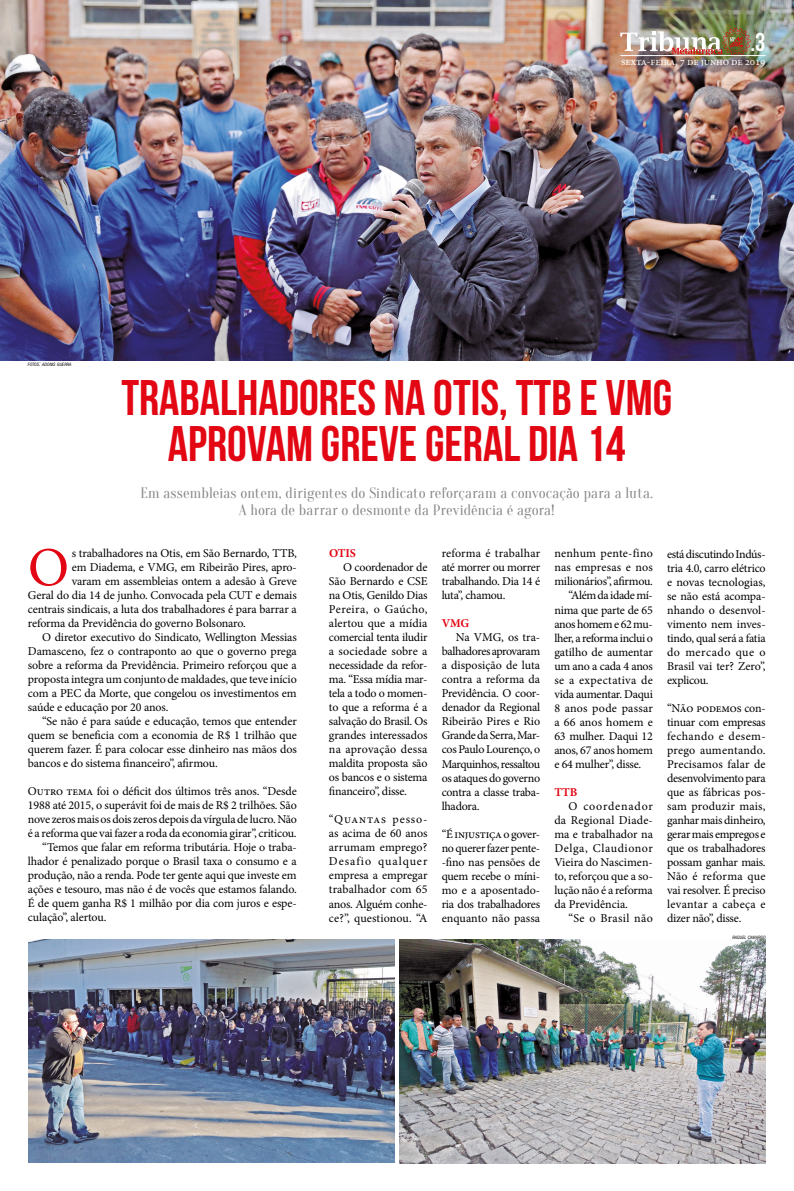
<style>
.page{position:relative;width:794px;height:1191px;background:#fff}
.page>*{position:absolute;margin:0;border:0;box-sizing:border-box;transform-origin:0 0}
.t1{font:55.1px "Minion Pro";color:#e30613}
.t2{font:49.9px/45.8px "Bebas Neue";color:#e30613;text-align:center}
.t3{font:25.8px "Bebas Neue";color:#fff}
.t4{font:14.9px/17px "Oranienbaum";letter-spacing:.005em;color:#878787;text-align:center}
.t5{font:12px/14px "Minion Pro";letter-spacing:-.01em;color:#000;text-align:justify}
.t6{font:700 12px "Minion Pro";letter-spacing:-.01em;color:#e30613}
.t7{font:11px "Minion Pro";letter-spacing:-.02em;color:#fff}
.t8{font:italic condensed 4.4px "Swiss 721 BT";color:#000}
.s1{font-size:6.2px}
</style>
<div class="page">
<img style="left:0;top:0;width:794px;height:360px">
<img style="left:620px;top:28px;width:130px;height:27px">
<hr style="left:620px;top:55px;width:145px;height:1px;background:#fff">
<img style="left:400px;top:939px;width:365px;height:224px">
<img style="left:28px;top:939px;width:366px;height:223px">
<h3 class="t3" style="left:750px;top:28px;width:17px">.3</h3>
<p class="t7" style="left:621px;top:54px;width:146px">sexta-feira, 7 de junho de 2019</p>
<p class="t8" style="left:28px;top:362px;width:45px">FOTOS<span class="s1">:</span> ADONIS GUERRA</p>
<h2 class="t2" style="left:121px;top:374px;width:552px">TRABALHADORES NA OTIS, TTB E VMG<br>APROVAM GREVE GERAL DIA 14</h2>
<p class="t4" style="left:140px;top:485px;width:514px">Em assembleias ontem, dirigentes do Sindicato reforçaram a convocação para a luta.<br>A hora de barrar o desmonte da Previdência é agora!</p>
<h1 class="t1" style="left:28px;top:530px;width:43px">O</h1>
<p class="t5" style="left:72px;top:546px;width:226px">s trabalhadores na Otis, em São Bernardo, TTB,</p>
<p class="t5" style="left:72px;top:560px;width:226px">em Diadema, e VMG, em Ribeirão Pires, apro-</p>
<p class="t5" style="left:72px;top:574px;width:226px">varam em assembleias ontem a adesão à Greve</p>
<p class="t5" style="left:28px;top:588px;width:270px">Geral do dia 14 de junho. Convocada pela CUT e demais</p>
<p class="t5" style="left:28px;top:602px;width:270px">centrais sindicais, a luta dos trabalhadores é para barrar a</p>
<p class="t5" style="left:28px;top:616px;width:219px">reforma da Previdência do governo Bolsonaro.</p>
<p class="t5" style="left:42px;top:630px;width:256px">O diretor executivo do Sindicato, Wellington Messias</p>
<p class="t5" style="left:28px;top:644px;width:270px">Damasceno, fez o contraponto ao que o governo prega</p>
<p class="t5" style="left:28px;top:658px;width:270px">sobre a reforma da Previdência. Primeiro reforçou que a</p>
<p class="t5" style="left:28px;top:672px;width:270px">proposta integra um conjunto de maldades, que teve início</p>
<p class="t5" style="left:28px;top:686px;width:270px">com a PEC da Morte, que congelou os investimentos em</p>
<p class="t5" style="left:28px;top:700px;width:142px">saúde e educação por 20 anos.</p>
<p class="t5" style="left:42px;top:714px;width:256px">“Se não é para saúde e educação, temos que entender</p>
<p class="t5" style="left:28px;top:728px;width:270px">quem se beneficia com a economia de R$ 1 trilhão que</p>
<p class="t5" style="left:28px;top:742px;width:270px">querem fazer. É para colocar esse dinheiro nas mãos dos</p>
<p class="t5" style="left:28px;top:756px;width:191px">bancos e do sistema financeiro”, afirmou.</p>
<p class="t5" style="left:28px;top:784px;width:270px">Outro tema foi o déficit dos últimos três anos. “Desde</p>
<p class="t5" style="left:28px;top:798px;width:270px">1988 até 2015, o superávit foi de mais de R$ 2 trilhões. São</p>
<p class="t5" style="left:28px;top:812px;width:270px">nove zeros mais os dois zeros depois da vírgula de lucro. Não</p>
<p class="t5" style="left:28px;top:826px;width:270px">é a reforma que vai fazer a roda da economia girar”, criticou.</p>
<p class="t5" style="left:42px;top:840px;width:256px">“Temos que falar em reforma tributária. Hoje o traba-</p>
<p class="t5" style="left:28px;top:854px;width:270px">lhador é penalizado porque o Brasil taxa o consumo e a</p>
<p class="t5" style="left:28px;top:868px;width:270px">produção, não a renda. Pode ter gente aqui que investe em</p>
<p class="t5" style="left:28px;top:882px;width:270px">ações e tesouro, mas não é de vocês que estamos falando.</p>
<p class="t5" style="left:28px;top:896px;width:270px">É de quem ganha R$ 1 milhão por dia com juros e espe-</p>
<p class="t5" style="left:28px;top:910px;width:80px">culação”, alertou.</p>
<p class="t6" style="left:329px;top:545px;width:28px">OTIS</p>
<p class="t5" style="left:329px;top:560px;width:100px;text-indent:14px">O coordenador de São Bernardo e CSE na Otis, Genildo Dias Pereira, o Gaúcho, alertou que a mídia comercial tenta iludir a sociedade sobre a necessidade da refor&shy;ma. “Essa mídia mar&shy;tela a todo o momen&shy;to que a reforma é a salvação do Brasil. Os grandes interessados na aprovação dessa maldita proposta são os bancos e o sistema financeiro”, disse.</p>
<p class="t5" style="left:329px;top:812px;width:100px">“Quantas pesso&shy;as acima de 60 anos arrumam emprego?<br>Desafio qualquer empresa a empregar trabalhador com 65 anos. Alguém conhe&shy;ce?”, questionou. “A</p>
<p class="t5" style="left:442px;top:546px;width:100px">reforma é trabalhar até morrer ou morrer trabalhando. Dia 14 é luta”, chamou.</p>
<p class="t6" style="left:442px;top:615px;width:29px">VMG</p>
<p class="t5" style="left:442px;top:630px;width:100px;text-indent:14px">Na VMG, os tra&shy;balhadores aprovaram a disposição de luta contra a reforma da Previdência. O coor&shy;denador da Regional Ribeirão Pires e Rio Grande da Serra, Mar&shy;cos Paulo Lourenço, o Marquinhos, ressaltou os ataques do governo contra a classe traba&shy;lhadora.</p>
<p class="t5" style="left:442px;top:826px;width:100px">“É injustiça o gover&shy;no querer fazer pente--fino nas pensões de quem recebe o míni&shy;mo e a aposentado&shy;ria dos trabalhadores enquanto não passa</p>
<p class="t5" style="left:554px;top:546px;width:100px">nenhum pente-fino</p>
<p class="t5" style="left:554px;top:560px;width:100px">nas empresas e nos</p>
<p class="t5" style="left:554px;top:574px;width:100px">milionários”, afirmou.</p>
<p class="t5" style="left:568px;top:588px;width:86px">“Além da idade mí-</p>
<p class="t5" style="left:554px;top:602px;width:100px">nima que parte de 65</p>
<p class="t5" style="left:554px;top:617px;width:100px">anos homem e 62 mu-</p>
<p class="t5" style="left:554px;top:631px;width:100px">lher, a reforma inclui o</p>
<p class="t5" style="left:554px;top:645px;width:100px">gatilho de aumentar</p>
<p class="t5" style="left:554px;top:659px;width:100px">um ano a cada 4 anos</p>
<p class="t5" style="left:554px;top:673px;width:100px">se a expectativa de</p>
<p class="t5" style="left:554px;top:687px;width:100px">vida aumentar. Daqui</p>
<p class="t5" style="left:554px;top:701px;width:100px">8 anos pode passar</p>
<p class="t5" style="left:554px;top:715px;width:100px">a 66 anos homem e</p>
<p class="t5" style="left:554px;top:729px;width:100px">63 mulher. Daqui 12</p>
<p class="t5" style="left:554px;top:743px;width:100px">anos, 67 anos homem</p>
<p class="t5" style="left:554px;top:757px;width:88px">e 64 mulher”, disse.</p>
<p class="t6" style="left:554px;top:783px;width:25px">TTB</p>
<p class="t5" style="left:554px;top:799px;width:100px;text-indent:14px">O coordenador da Regional Diade&shy;ma e trabalhador na Delga, Claudionor Vieira do Nascimen&shy;to, reforçou que a so&shy;lução não é a reforma da Previdência.</p>
<p class="t5" style="left:568px;top:911px;width:86px">“Se o Brasil não</p>
<p class="t5" style="left:667px;top:547px;width:100px">está discutindo Indús&shy;tria 4.0, carro elétrico e novas tecnologias, se não está acompa&shy;nhando o desenvol&shy;vimento nem inves&shy;tindo, qual será a fatia do mercado que o Brasil vai ter? Zero”, explicou.</p>
<p class="t5" style="left:667px;top:701px;width:100px">“Não podemos con&shy;tinuar com empresas fechando e desem&shy;prego aumentando.<br>Precisamos falar de desenvolvimento para que as fábricas pos&shy;sam produzir mais, ganhar mais dinheiro, gerar mais empregos e que os trabalhadores possam ganhar mais.<br>Não é reforma que vai resolver. É preciso levantar a cabeça e dizer não”, disse.</p>
<p class="t8" style="left:732px;top:934px;width:35px">RAQUEL CAMARGO</p>
</div>
